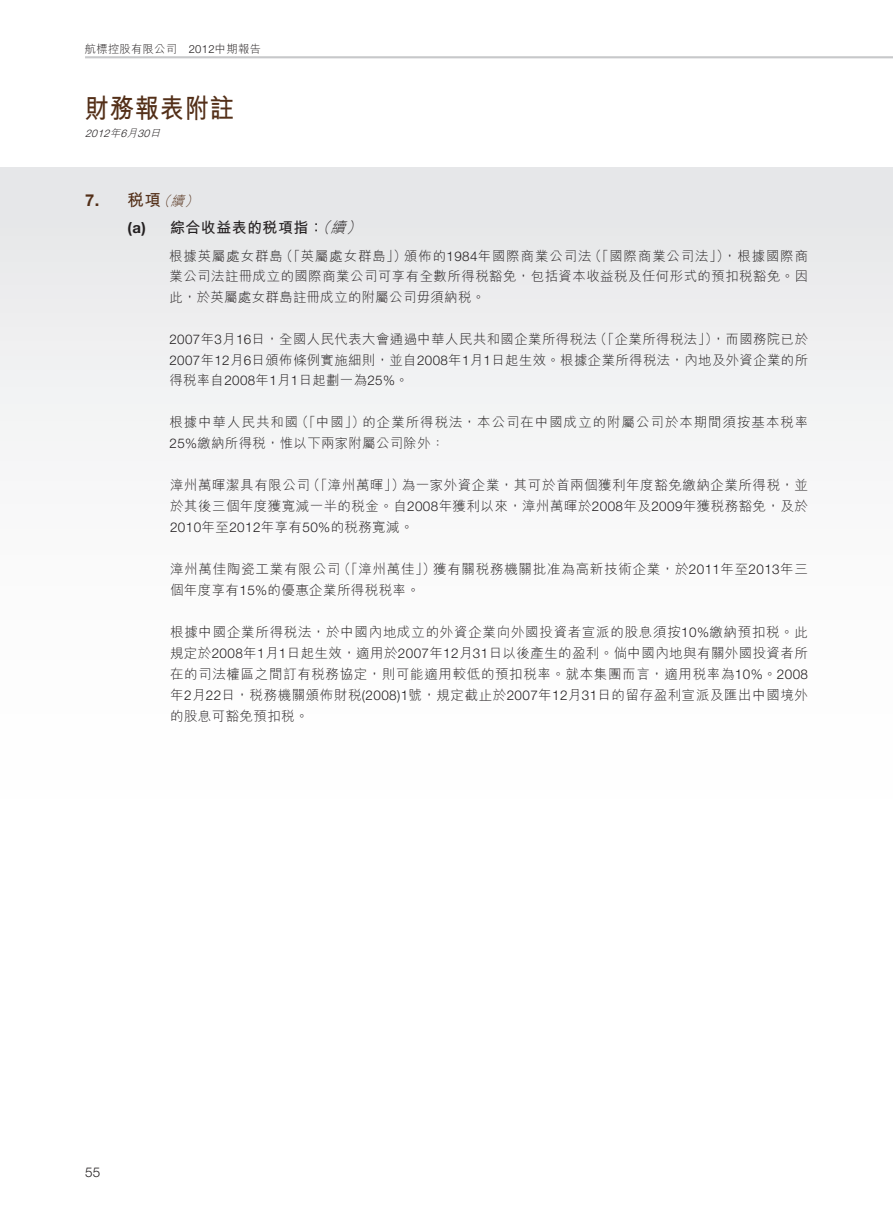
<style>
.page{position:relative;width:893px;height:1212px;background:#fff}
.page>*{position:absolute;margin:0;border:0;box-sizing:border-box;transform-origin:0 0}
.t1{font:700 27px "M Hei HK";letter-spacing:.03em;color:#532f18;scale:.9 1}
.t2{font:700 16.5px "M Hei HK";color:#532f18}
.t3{font:700 16.5px "Helvetica Neue LT Std";color:#532f18}
.t4{font:700 15px "M Hei HK";letter-spacing:.03em;color:#231f20}
.t5{font:700 15px "Helvetica Neue LT Std";color:#231f20}
.t6{font:italic 300 15px "M Hei HK";color:#231f20}
.t7{font:300 13.5px/21px "M Hei HK";letter-spacing:.04em;color:#231f20}
.t8{font:300 13.5px "Helvetica Neue LT Std";letter-spacing:.03em;color:#231f20}
.t9{font:italic 300 13.5px "M Hei HK";color:#532f18}
.t10{font:300 13.35px/20.9px "M Hei HK";letter-spacing:.04em;color:#231f20}
.t11{font:300 13.35px "M Hei HK";letter-spacing:.08em;color:#231f20}
.t12{font:300 13.35px "M Hei HK";letter-spacing:.07em;color:#231f20}
.t13{font:300 11.25px "Helvetica Neue LT Std";color:#231f20}
.t14{font:300 11.25px "M Hei HK";letter-spacing:.03em;color:#231f20}
.t15{font:italic 300 10.5px "Helvetica Neue LT Std";color:#231f20}
.t16{font:italic 300 10.5px "M Hei HK";color:#231f20}
.s1{font-family:"M Hei HK"}
.s2{font-family:"Helvetica Neue LT Std"}
.s3{font-weight:300;font-style:italic}
</style>
<div class="page">
<div style="left:0;top:168px;width:893px;height:1044px;background:linear-gradient(to bottom,#ecedee,#fff)"></div>
<hr style="left:85px;top:56px;width:808px;height:2px;background:#c7c8ca">
<p class="t14" style="left:85px;top:41px;width:94px">航標控股有限公司</p>
<p class="t13" style="left:189px;top:42px;width:74px">2012<span class="s1">中期報告</span></p>
<h1 class="t1" style="left:85px;top:88px;width:167px">財務報表附註</h1>
<p class="t16" style="left:110px;top:126px;width:16px">年</p>
<p class="t16" style="left:121px;top:126px;width:22px">月<span class="s2">6</span></p>
<p class="t16" style="left:150px;top:126px;width:16px">日</p>
<p class="t15" style="left:85px;top:127px;width:29px">2012</p>
<p class="t15" style="left:137px;top:127px;width:17px">30</p>
<p class="t3" style="left:85px;top:190px;width:16px">7.</p>
<p class="t2" style="left:128px;top:188px;width:35px">稅項</p>
<p class="t9" style="left:171px;top:192px;width:20px">續</p>
<p class="t9" style="left:157px;top:192px;width:20px">（</p>
<p class="t9" style="left:184px;top:192px;width:20px">(</p>
<p class="t5" style="left:128px;top:219px;width:20px">a( )</p>
<p class="t4" style="left:170px;top:217px;width:167px">綜合收益表的稅項指<span class="s3">（</span>：</p>
<p class="t6" style="left:331px;top:217px;width:22px">續</p>
<p class="t6" style="left:346px;top:217px;width:22px">(</p>
<p class="t10" style="left:280px;top:245px;width:128px">（「英屬處女群島」）</p>
<p class="t12" style="left:588px;top:246px;width:142px">（「國際商業公司法」）</p>
<p class="t10" style="left:169px;top:245px;width:640px">根據英屬處女群島<br>業公司法註冊成立的國際商業公司可享有全數所得稅豁免，包括資本收益稅及任何形式的預扣稅豁免。因此，於英屬處女群島註冊成立的附屬公司毋須納稅。</p>
<p class="t10" style="left:712px;top:328px;width:98px">，而國務院已於</p>
<p class="t12" style="left:404px;top:246px;width:189px">頒佈的<span class="s2">1984</span>年國際商業公司法</p>
<p class="t10" style="left:723px;top:245px;width:87px">，根據國際商</p>
<p class="t10" style="left:594px;top:328px;width:126px">（「企業所得稅法」）</p>
<p class="t10" style="left:169px;top:328px;width:640px"><span class="s2">2007</span>年 月<span class="s2">3 16</span>日，全國人民代表大會通過中華人民共和國企業所得稅法<br><span class="s2">2007</span>年<span class="s2">12</span>月<span class="s2">6</span>日頒佈條例實施細則，並自<span class="s2">2008</span>年 月<span class="s2">1 1</span>日起生效。根據企業所得稅法，內地及外資企業的所得稅率自<span class="s2">2008</span>年 月<span class="s2">1 1</span>日起劃一為<span class="s2">25%</span>。</p>
<p class="t11" style="left:362px;top:413px;width:447px">的企業所得稅法，本公司在中國成立的附屬公司於本期間須按基本稅率</p>
<p class="t10" style="left:295px;top:411px;width:71px">（「中國」）</p>
<p class="t10" style="left:169px;top:411px;width:276px">根據中華人民共和國<br><span class="s2">25%</span>繳納所得稅，惟以下兩家附屬公司除外：</p>
<p class="t7" style="left:402px;top:474px;width:408px">為一家外資企業，其可於首兩個獲利年度豁免繳納企業所得稅，並</p>
<p class="t7" style="left:307px;top:474px;width:99px">（「漳州萬暉」）</p>
<p class="t7" style="left:170px;top:474px;width:639px">漳州萬暉潔具有限公司<br>於其後三個年度獲寬減一半的稅金。自<span class="s2">2008</span>年獲利以來，漳州萬暉於<span class="s2">2008</span>年及<span class="s2">2009</span>年獲稅務豁免，及於</p>
<p class="t8" style="left:170px;top:518px;width:245px">2010<span class="s1">年至</span>2012<span class="s1">年享有</span>50%<span class="s1">的稅務寬減。</span></p>
<p class="t7" style="left:433px;top:558px;width:376px">獲有關稅務機關批准為高新技術企業，於<span class="s2">2011</span>年至<span class="s2">2013</span>年三</p>
<p class="t7" style="left:337px;top:558px;width:100px">（「漳州萬佳」）</p>
<p class="t7" style="left:170px;top:558px;width:251px">漳州萬佳陶瓷工業有限公司<br>個年度享有<span class="s2">15%</span>的優惠企業所得稅稅率。</p>
<p class="t7" style="left:170px;top:621px;width:640px;text-align:justify">根據中國企業所得稅法，於中國內地成立的外資企業向外國投資者宣派的股息須按<span class="s2">10%</span>繳納預扣稅。此規定於<span class="s2">2008</span>年 月<span class="s2">1 1</span>日起生效，適用於<span class="s2">2007</span>年<span class="s2">12</span>月<span class="s2">31</span>日以後產生的盈利。倘中國內地與有關外國投資者所在的司法權區之間訂有稅務協定，則可能適用較低的預扣稅率。就本集團而言，適用稅率為<span class="s2">10%</span>。<span class="s2">2008</span>年 月<span class="s2">2 22</span>日，稅務機關頒佈財稅<span class="s2">(2008</span> 號<span class="s2">1 )</span> ，規定截止於<span class="s2">2007</span>年<span class="s2">12</span>月<span class="s2">31</span>日的留存盈利宣派及匯出中國境外的股息可豁免預扣稅。</p>
<p class="t8" style="left:85px;top:1163px;width:17px">55</p>
</div>
